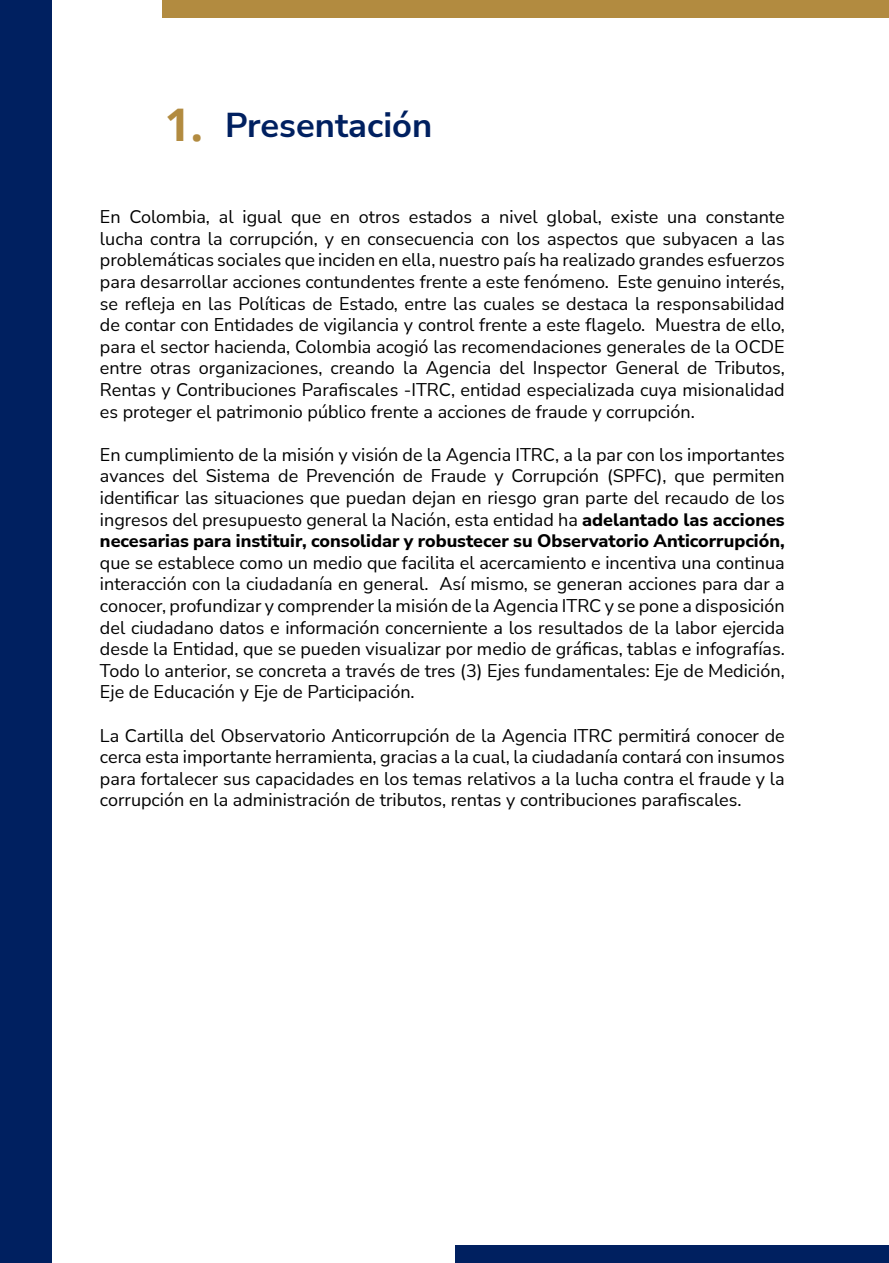
<style>
.page{position:relative;width:889px;height:1263px;background:#fff}
.page>*{position:absolute;margin:0;border:0;box-sizing:border-box;transform-origin:0 0}
.t1{font:700 45px "Open Sans";color:#b28b40}
.t2{font:700 34.5px "Nunito Sans";color:#002060}
.t3{font:18px/21.6px "Nunito Sans";color:#000;text-align:justify}
.s1{font-weight:800}
</style>
<div class="page">
<div style="left:162px;top:0;width:727px;height:17px;background:#b28b40"></div>
<div style="left:455px;top:1246px;width:434px;height:17px;background:#002060"></div>
<div style="left:0;top:0;width:51px;height:1263px;background:#002060"></div>
<p class="t1" style="left:165px;top:93px;width:40px">1.</p>
<p class="t2" style="left:225px;top:101px;width:209px">Presentación</p>
<p class="t3" style="left:100px;top:205px;width:686px">En Colombia, al igual que en otros estados a nivel global, existe una constante lucha contra la corrupción, y en consecuencia con los aspectos que subyacen a las problemáticas sociales que inciden en ella, nuestro país ha realizado grandes esfuerzos para desarrollar acciones contundentes frente a este fenómeno. Este genuino interés, se refleja en las Políticas de Estado, entre las cuales se destaca la responsabilidad de contar con Entidades de vigilancia y control frente a este flagelo. Muestra de ello, para el sector hacienda, Colombia acogió las recomendaciones generales de la OCDE entre otras organizaciones, creando la Agencia del Inspector General de Tributos, Rentas y Contribuciones Parafiscales -ITRC, entidad especializada cuya misionalidad es proteger el patrimonio público frente a acciones de fraude y corrupción.</p>
<p class="t3" style="left:100px;top:443px;width:686px">En cumplimiento de la misión y visión de la Agencia ITRC, a la par con los importantes avances del Sistema de Prevención de Fraude y Corrupción (SPFC), que permiten identificar las situaciones que puedan dejan en riesgo gran parte del recaudo de los ingresos del presupuesto general la Nación, esta entidad ha <span class="s1">adelantado las acciones necesarias para instituir, consolidar y robustecer su Observatorio Anticorrupción, </span>que se establece como un medio que facilita el acercamiento e incentiva una continua interacción con la ciudadanía en general. Así mismo, se generan acciones para dar a conocer, profundizar y comprender la misión de la Agencia ITRC y se pone a disposición del ciudadano datos e información concerniente a los resultados de la labor ejercida desde la Entidad, que se pueden visualizar por medio de gráficas, tablas e infografías.<br>Todo lo anterior, se concreta a través de tres (3) Ejes fundamentales: Eje de Medición, Eje de Educación y Eje de Participación.</p>
<p class="t3" style="left:100px;top:724px;width:686px">La Cartilla del Observatorio Anticorrupción de la Agencia ITRC permitirá conocer de cerca esta importante herramienta, gracias a la cual, la ciudadanía contará con insumos para fortalecer sus capacidades en los temas relativos a la lucha contra el fraude y la corrupción en la administración de tributos, rentas y contribuciones parafiscales.</p>
</div>
